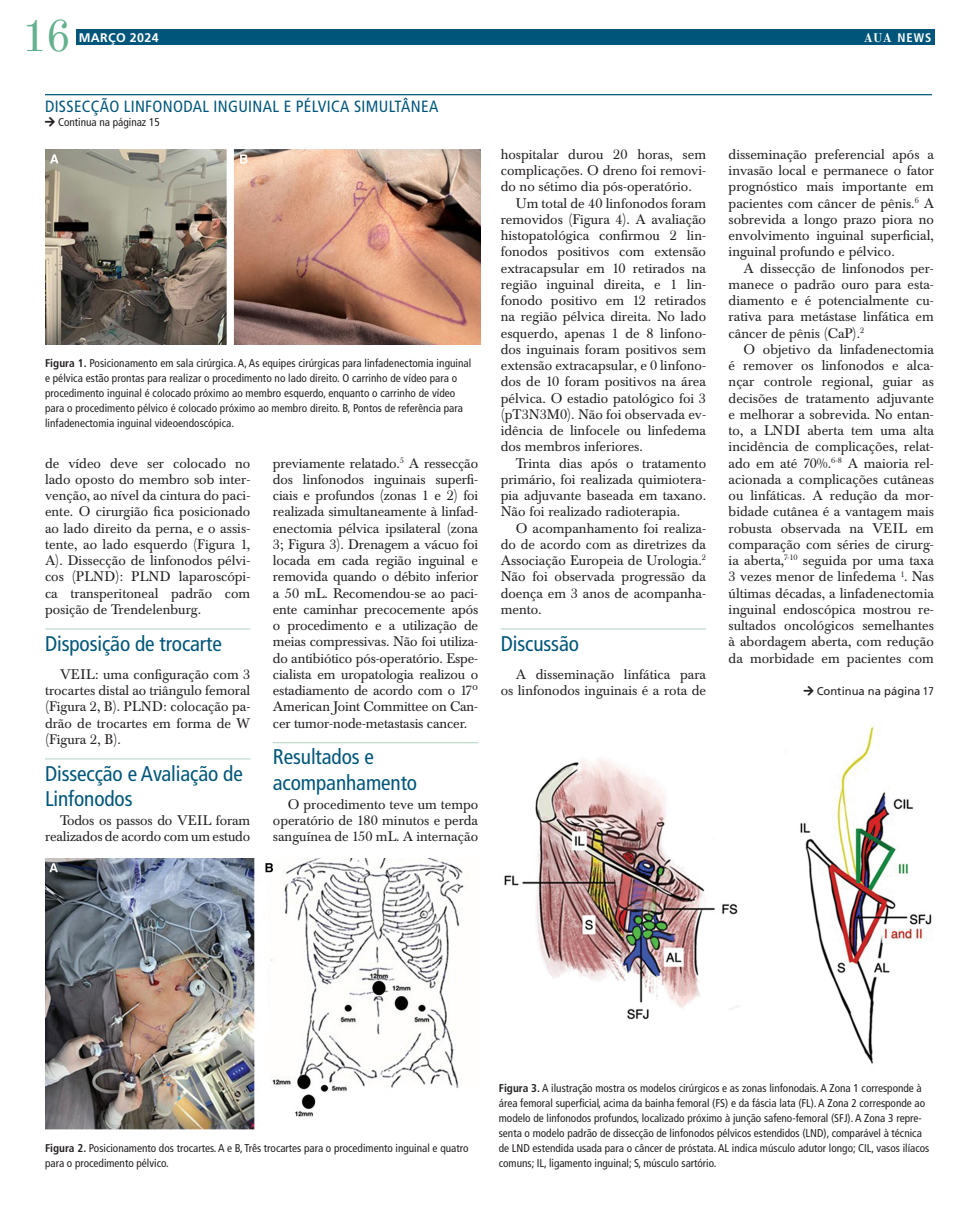
<style>
.page{position:relative;width:979px;height:1215px;background:#fff}
.page>*{position:absolute;margin:0;border:0;box-sizing:border-box;transform-origin:0 0}
.t1{font:45px "Old Standard TT";color:#65b18f}
.Sub_Head{font:condensed 21.25px/25.5px "Frutiger LT Pro";letter-spacing:-.005em;color:#00567a}
.Continuation{font:condensed 16.25px "Frutiger LT Pro";letter-spacing:.02em;color:#00567a}
.Paragraph{font:13.75px/16.2px "Baskerville BE";color:#231f20;text-align:justify}
.t2{font:700 12.5px "Frutiger LT Pro";letter-spacing:.025em;color:#fff}
.t3{font:700 condensed 12.5px "Frutiger LT Pro";color:#fff}
.t4{font:condensed 11.25px/15px "Frutiger LT Pro";color:#231f20}
.Continued_on{font:11.25px "Frutiger LT Pro";color:#231f20}
.s1{font-family:"Old Standard TT";font-stretch:normal}
.s2{font-family:"Frutiger LT Std";font-weight:700}
.s3{font-stretch:condensed}
.s4{font-weight:700}
</style>
<div class="page">
<div style="left:76px;top:29px;width:858px;height:16px;background:#00567a"></div>
<hr style="left:45px;top:628px;width:205px;height:2px;background:#c0dbcc">
<hr style="left:45px;top:758px;width:205px;height:2px;background:#c0dbcc">
<hr style="left:273px;top:742px;width:205px;height:1px;background:#c0dbcc">
<hr style="left:501px;top:628px;width:205px;height:2px;background:#c0dbcc">
<hr style="left:45px;top:94px;width:887px;height:1px;background:#00567a">
<img style="left:45px;top:150px;width:435px;height:195px">
<img style="left:45px;top:859px;width:421px;height:271px">
<img style="left:504px;top:726px;width:428px;height:338px">
<h1 class="t1" style="left:22px;top:2px;width:51px">16</h1>
<p class="t2" style="left:79px;top:30px;width:81px">MARÇO 2024</p>
<p class="t3" style="left:863px;top:30px;width:70px"><span class="s1">AUA</span> NEWS</p>
<p class="Continuation" style="left:45px;top:97px;width:395px">DISSECÇÃO LINFONODAL INGUINAL E PÉLVICA SIMULTÂNEA</p>
<p class="t4" style="left:45px;top:114px;width:116px">□▼ Continua na páginaz 15</p>
<p class="t4" style="left:45px;top:355px;width:428px"><span class="s2">Figura 1.</span> Posicionamento em sala cirúrgica. A, As equipes cirúrgicas para linfadenectomia inguinal e pélvica estão prontas para realizar o procedimento no lado direito. O carrinho de vídeo para o procedimento inguinal é colocado próximo ao membro esquerdo, enquanto o carrinho de vídeo para o procedimento pélvico é colocado próximo ao membro direito. B, Pontos de referência para linfadenectomia inguinal videoendoscópica.</p>
<p class="Paragraph" style="left:45px;top:455px;width:207px">de vídeo deve ser colocado no lado oposto do membro sob inter&shy;venção, ao nível da cintura do paci&shy;ente. O cirurgião fica posicionado ao lado direito da perna, e o assis&shy;tente, ao lado esquerdo (Figura 1, A). Dissecção de linfonodos pélvi&shy;cos (PLND): PLND laparoscópi&shy;ca transperitoneal padrão com posição de Trendelenburg.</p>
<p class="Sub_Head" style="left:45px;top:631px;width:178px">Disposição de trocarte</p>
<p class="Paragraph" style="left:45px;top:666px;width:207px;text-indent:15px">VEIL: uma configuração com 3 trocartes distal ao triângulo femoral (Figura 2, B). PLND: colocação pa&shy;drão de trocartes em forma de W (Figura 2, B).</p>
<p class="Sub_Head" style="left:45px;top:761px;width:199px">Dissecção e Avaliação de<br>Linfonodos</p>
<p class="Paragraph" style="left:45px;top:813px;width:207px;text-align:right">Todos os passos do VEIL foram realizados de acordo com um estudo</p>
<p class="Paragraph" style="left:273px;top:455px;width:207px">previamente relatado.<sup>5</sup> A ressecção dos linfonodos inguinais superfi&shy;ciais e profundos (zonas 1 e 2) foi realizada simultaneamente à linfad&shy;enectomia pélvica ipsilateral (zona 3; Figura 3). Drenagem a vácuo foi locada em cada região inguinal e removida quando o débito inferior a 50 mL. Recomendou-se ao paci&shy;ente caminhar precocemente após o procedimento e a utilização de meias compressivas. Não foi utiliza&shy;do antibiótico pós-operatório. Espe&shy;cialista em uropatologia realizou o estadiamento de acordo com o 17º American Joint Committee on Can&shy;cer tumor-node-metastasis cancer.</p>
<p class="Sub_Head" style="left:273px;top:744px;width:146px">Resultados e acompanhamento</p>
<p class="Paragraph" style="left:273px;top:796px;width:207px;text-indent:15px">O procedimento teve um tempo operatório de 180 minutos e perda sanguínea de 150 mL. A internação</p>
<p class="Paragraph" style="left:501px;top:146px;width:207px">hospitalar durou 20 horas, sem complicações. O dreno foi removi&shy;do no sétimo dia pós-operatório.</p>
<p class="Paragraph" style="left:501px;top:195px;width:207px;text-indent:15px">Um total de 40 linfonodos foram removidos (Figura 4). A avaliação histopatológica confirmou 2 lin&shy;fonodos positivos com extensão extracapsular em 10 retirados na região inguinal direita, e 1 lin&shy;fonodo positivo em 12 retirados na região pélvica direita. No lado esquerdo, apenas 1 de 8 linfono&shy;dos inguinais foram positivos sem extensão extracapsular, e 0 linfono&shy;dos de 10 foram positivos na área pélvica. O estadio patológico foi 3 (pT3N3M0). Não foi observada ev&shy;idência de linfocele ou linfedema dos membros inferiores.</p>
<p class="Paragraph" style="left:501px;top:455px;width:207px;text-indent:15px">Trinta dias após o tratamento primário, foi realizada quimiotera&shy;pia adjuvante baseada em taxano.<br>Não foi realizado radioterapia.</p>
<p class="Paragraph" style="left:501px;top:520px;width:207px;text-indent:15px">O acompanhamento foi realiza&shy;do de acordo com as diretrizes da Associação Europeia de Urologia.<sup>2<br></sup>Não foi observada progressão da doença em 3 anos de acompanha&shy;mento.</p>
<p class="Sub_Head" style="left:501px;top:631px;width:80px">Discussão</p>
<p class="Paragraph" style="left:501px;top:666px;width:207px;text-align:right">A disseminação linfática para os linfonodos inguinais é a rota de</p>
<p class="Paragraph" style="left:728px;top:146px;width:207px">disseminação preferencial após a invasão local e permanece o fator prognóstico mais importante em pacientes com câncer de pênis.<sup>6</sup> A sobrevida a longo prazo piora no envolvimento inguinal superficial, inguinal profundo e pélvico.</p>
<p class="Paragraph" style="left:728px;top:260px;width:207px;text-indent:15px">A dissecção de linfonodos per&shy;manece o padrão ouro para esta&shy;diamento e é potencialmente cu&shy;rativa para metástase linfática em câncer de pênis (CaP).<sup>2</sup></p>
<p class="Paragraph" style="left:728px;top:341px;width:207px;text-indent:15px">O objetivo da linfadenectomia é remover os linfonodos e alca&shy;nçar controle regional, guiar as decisões de tratamento adjuvante e melhorar a sobrevida. No entan&shy;to, a LNDI aberta tem uma alta incidência de complicações, relat&shy;ado em até 70%.<sup>6-8</sup> A maioria rel&shy;acionada a complicações cutâneas ou linfáticas. A redução da mor&shy;bidade cutânea é a vantagem mais robusta observada na VEIL em comparação com séries de cirurg&shy;ia aberta,<sup>7-10</sup> seguida por uma taxa 3 vezes menor de linfedema <sup>1</sup>. Nas últimas décadas, a linfadenectomia inguinal endoscópica mostrou re&shy;sultados oncológicos semelhantes à abordagem aberta, com redução da morbidade em pacientes com</p>
<p class="Continued_on" style="left:804px;top:684px;width:132px">□▼ Continua na página <span class="s3">17</span></p>
<p class="t4" style="left:45px;top:1141px;width:425px"><span class="s4">Figura 2.</span> Posicionamento dos trocartes. A e B, Três trocartes para o procedimento inguinal e quatro para o procedimento pélvico.</p>
<p class="t4" style="left:499px;top:1081px;width:432px"><span class="s4">Figura 3.</span> A ilustração mostra os modelos cirúrgicos e as zonas linfonodais. A Zona 1 corresponde à área femoral superficial, acima da bainha femoral (FS) e da fáscia lata (FL). A Zona 2 corresponde ao modelo de linfonodos profundos, localizado próximo à junção safeno-femoral (SFJ). A Zona 3 repre&shy;senta o modelo padrão de dissecção de linfonodos pélvicos estendidos (LND), comparável à técnica de LND estendida usada para o câncer de próstata. AL indica músculo adutor longo; CIL, vasos ilíacos comuns; IL, ligamento inguinal; S, músculo sartório.</p>
</div>
